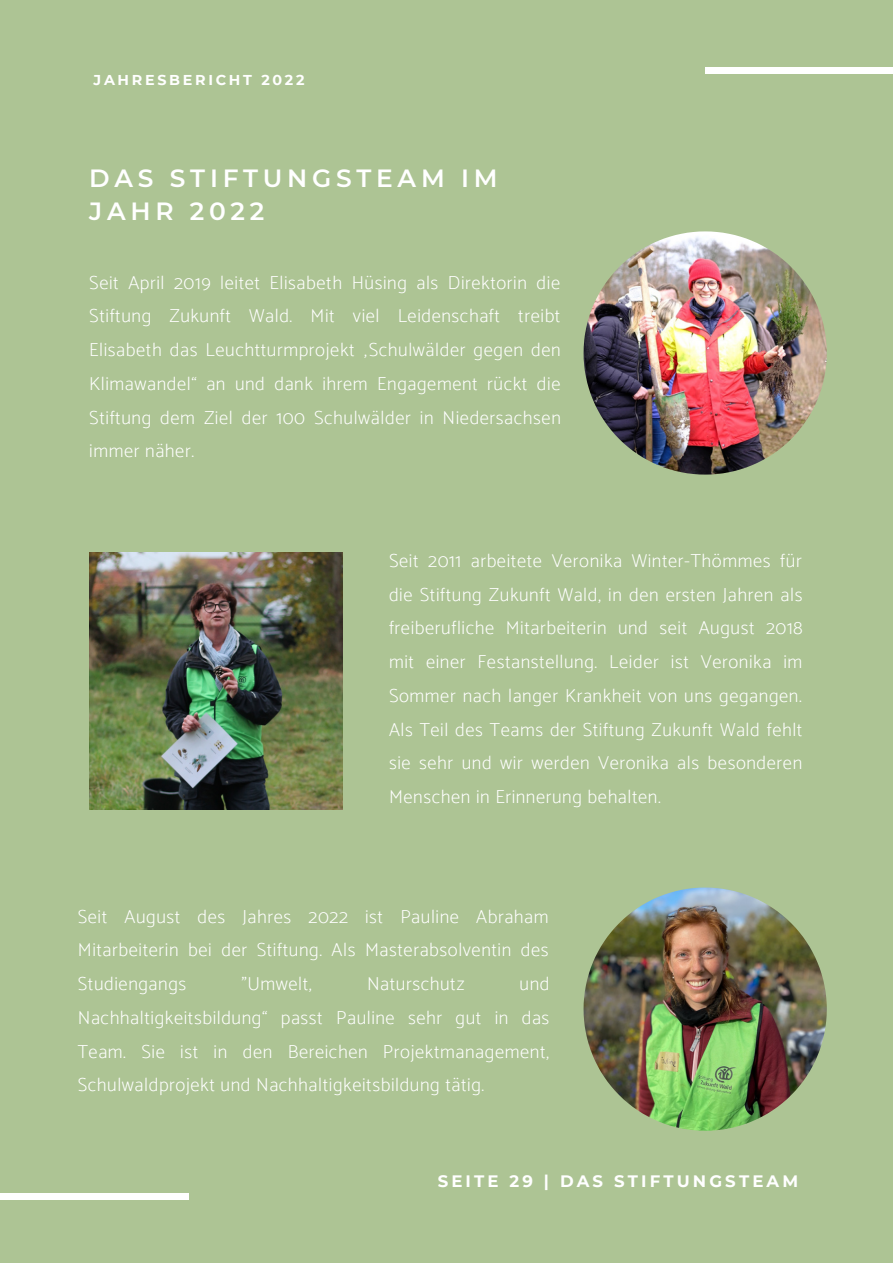
<style>
.page{position:relative;width:893px;height:1264px;background:#fff}
.page>*{position:absolute;margin:0;border:0;box-sizing:border-box;transform-origin:0 0}
.t1{font:600 24.9px/32.5px "Montserrat";letter-spacing:.19em;color:#fff}
.t2{font:200 18.9px/33.8px "Catamaran";letter-spacing:.03em;color:#fff;text-align:justify}
.t3{font:700 16.5px "Montserrat";letter-spacing:.19em;color:#fff}
.t4{font:700 14.25px "Montserrat";letter-spacing:.19em;color:#fff}
</style>
<div class="page">
<div style="left:0;top:0;width:892px;height:1262px;background:#adc494"></div>
<div style="left:705px;top:68px;width:187px;height:6px;background:#fff"></div>
<div style="left:0;top:1192px;width:189px;height:7px;background:#fff"></div>
<img style="left:583px;top:231px;width:243px;height:243px">
<img style="left:89px;top:552px;width:253px;height:257px">
<img style="left:583px;top:887px;width:243px;height:243px">
<p class="t4" style="left:94px;top:71px;width:212px">JAHRESBERICHT 2022</p>
<p class="t1" style="left:89px;top:162px;width:410px">DAS STIFTUNGSTEAM IM<br>JAHR 2022</p>
<p class="t2" style="left:89px;top:265px;width:473px">Seit April 2019 leitet Elisabeth Hüsing als Direktorin die Stiftung Zukunft Wald. Mit viel Leidenschaft treibt Elisabeth das Leuchtturmprojekt „Schulwälder gegen den Klimawandel“ an und dank ihrem Engagement rückt die Stiftung dem Ziel der 100 Schulwälder in Niedersachsen immer näher.</p>
<p class="t2" style="left:389px;top:543px;width:415px">Seit 2011 arbeitete Veronika Winter-Thömmes für die Stiftung Zukunft Wald, in den ersten Jahren als freiberufliche Mitarbeiterin und seit August 2018 mit einer Festanstellung. Leider ist Veronika im Sommer nach langer Krankheit von uns gegangen.<br>Als Teil des Teams der Stiftung Zukunft Wald fehlt sie sehr und wir werden Veronika als besonderen Menschen in Erinnerung behalten.</p>
<p class="t2" style="left:78px;top:899px;width:472px">Seit August des Jahres 2022 ist Pauline Abraham Mitarbeiterin bei der Stiftung. Als Masterabsolventin des Studiengangs</p>
<p class="t2" style="left:241px;top:966px;width:72px">"Umwelt,</p>
<p class="t2" style="left:367px;top:966px;width:99px">Naturschutz</p>
<p class="t2" style="left:78px;top:966px;width:473px;text-indent:442px">und Nachhaltigkeitsbildung“ passt Pauline sehr gut in das Team. Sie ist in den Bereichen Projektmanagement, Schulwaldprojekt und Nachhaltigkeitsbildung tätig.</p>
<p class="t3" style="left:437px;top:1171px;width:362px">SEITE 29 | DAS STIFTUNGSTEAM</p>
</div>
